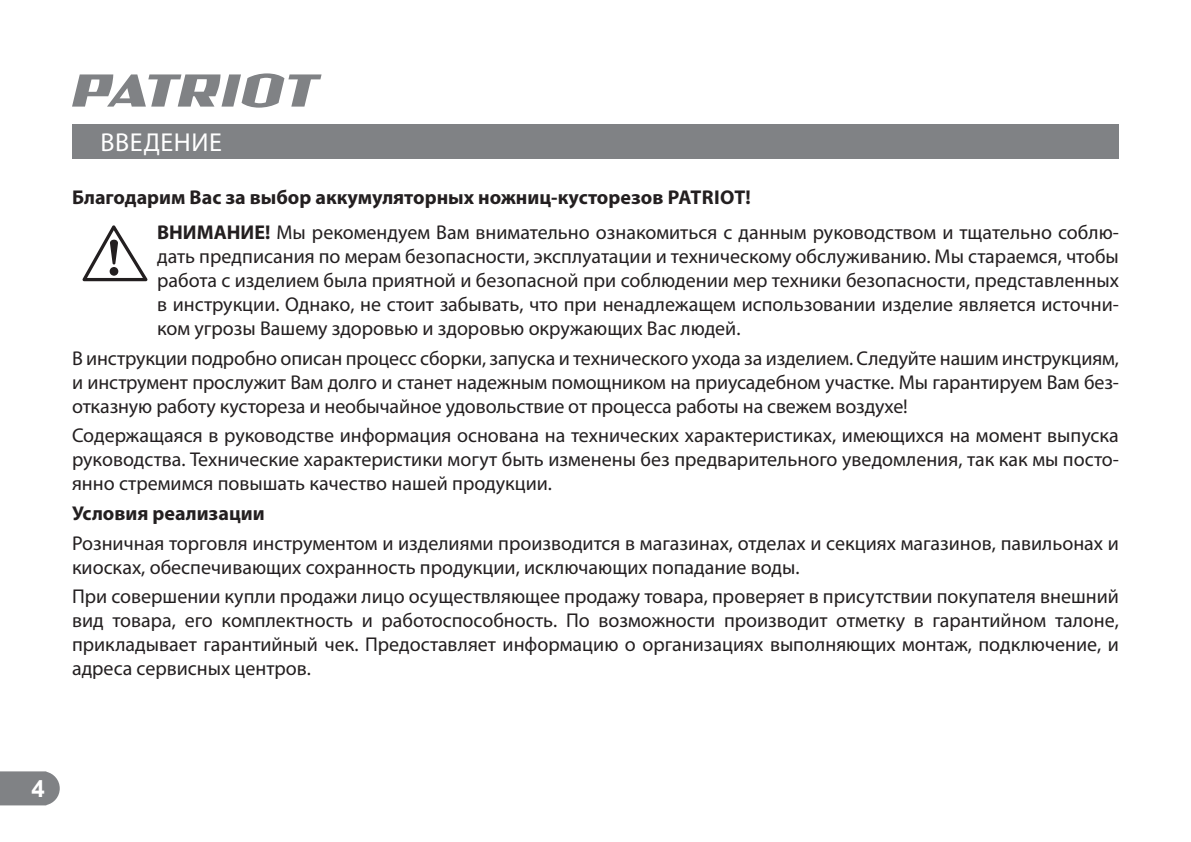
<style>
.page{position:relative;width:1191px;height:842px;background:#fff}
.page>*{position:absolute;margin:0;border:0;box-sizing:border-box;transform-origin:0 0}
.t1{font:26px "Myriad Pro";letter-spacing:.02em;color:#fff}
.t2{font:700 24px "Arial";color:#fff}
.t3{font:20px/24px "Myriad Pro";color:#231f20;text-align:justify}
.t4{font:700 20px "Myriad Pro";color:#231f20}
.s1{font-weight:700}
</style>
<div class="page">
<svg style="left:0;top:771px;width:60px;height:34px;background:#898b8e"></svg>
<svg style="left:72px;top:73px;width:249px;height:35px"></svg>
<div style="left:72px;top:124px;width:1047px;height:34px;background:#808285"></div>
<svg style="left:82px;top:225px;width:66px;height:56px"></svg>
<h1 class="t1" style="left:101px;top:130px;width:123px">ВВЕДЕНИЕ</h1>
<p class="t3" style="left:157px;top:180px;width:963px;line-height:35.4px;text-indent:-85px"><span class="s1">Благодарим Вас за выбор аккумуляторных ножниц-кусторезов PATRIOT!<br>ВНИМАНИЕ!</span> Мы рекомендуем Вам внимательно ознакомиться с данным руководством и тщательно соблю-</p>
<p class="t3" style="left:157px;top:245px;width:963px">дать предписания по мерам безопасности, эксплуатации и техническому обслуживанию. Мы стараемся, чтобы работа с изделием была приятной и безопасной при соблюдении мер техники безопасности, представленных в инструкции. Однако, не стоит забывать, что при ненадлежащем использовании изделие является источни&shy;ком угрозы Вашему здоровью и здоровью окружающих Вас людей.</p>
<p class="t3" style="left:72px;top:347px;width:1048px">В инструкции подробно описан процесс сборки, запуска и технического ухода за изделием. Следуйте нашим инструкциям, и инструмент прослужит Вам долго и станет надежным помощником на приусадебном участке. Мы гарантируем Вам без&shy;отказную работу кустореза и необычайное удовольствие от процесса работы на свежем воздухе!</p>
<p class="t3" style="left:72px;top:424px;width:1048px">Содержащаяся в руководстве информация основана на технических характеристиках, имеющихся на момент выпуска руководства. Технические характеристики могут быть изменены без предварительного уведомления, так как мы посто&shy;янно стремимся повышать качество нашей продукции.</p>
<p class="t4" style="left:72px;top:503px;width:194px">Условия реализации</p>
<p class="t3" style="left:72px;top:532px;width:1048px">Розничная торговля инструментом и изделиями производится в магазинах, отделах и секциях магазинов, павильонах и киосках, обеспечивающих сохранность продукции, исключающих попадание воды.</p>
<p class="t3" style="left:72px;top:585px;width:1048px">При совершении купли продажи лицо осуществляющее продажу товара, проверяет в присутствии покупателя внешний вид товара, его комплектность и работоспособность. По возможности производит отметку в гарантийном талоне, прикладывает гарантийный чек. Предоставляет информацию о организациях выполняющих монтаж, подключение, и адреса сервисных центров.</p>
<p class="t2" style="left:31px;top:775px;width:15px">4</p>
</div>
